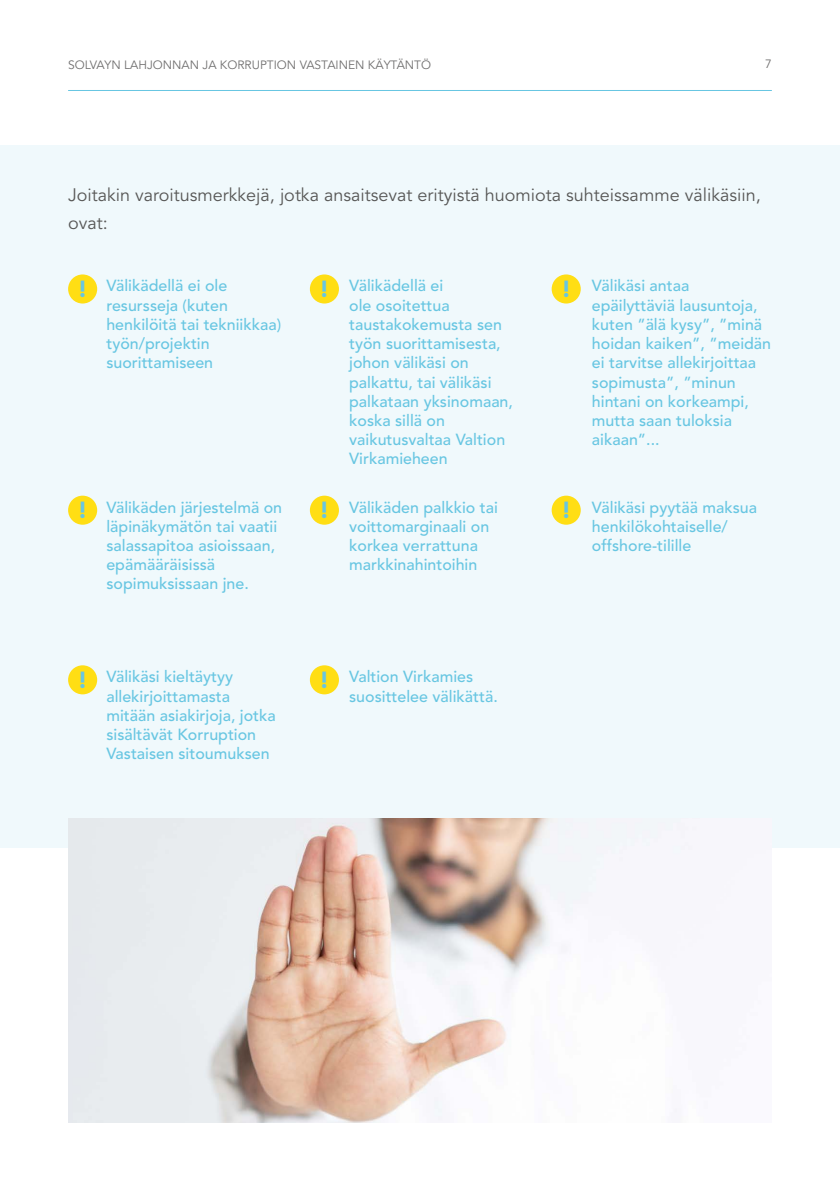
<style>
.page{position:relative;width:840px;height:1191px;background:#fff}
.page>*{position:absolute;margin:0;border:0;box-sizing:border-box;transform-origin:0 0}
.t1{font:900 23.2px "Avenir";color:#68c6e2}
.t2{font:18px/28px "Avenir";color:#575756}
.t3{font:500 16px/19.2px "Avenir";color:#68c6e2}
.t4{font:12px "Avenir";color:#706f6f}
</style>
<div class="page">
<hr style="left:68px;top:90px;width:703px;height:1px;background:#68c6e2">
<div style="left:0;top:145px;width:839px;height:702px;background:#f0f9fc"></div>
<div style="left:68px;top:274px;width:29px;height:29px;background:#ffde14;border-radius:50%"></div>
<div style="left:68px;top:495px;width:29px;height:30px;background:#ffde14;border-radius:50%"></div>
<div style="left:68px;top:665px;width:29px;height:29px;background:#ffde14;border-radius:50%"></div>
<div style="left:310px;top:274px;width:29px;height:29px;background:#ffde14;border-radius:50%"></div>
<div style="left:310px;top:495px;width:29px;height:30px;background:#ffde14;border-radius:50%"></div>
<div style="left:310px;top:665px;width:29px;height:29px;background:#ffde14;border-radius:50%"></div>
<div style="left:551px;top:274px;width:29px;height:29px;background:#ffde14;border-radius:50%"></div>
<div style="left:551px;top:495px;width:29px;height:30px;background:#ffde14;border-radius:50%"></div>
<img style="left:68px;top:818px;width:624px;height:305px">
<p class="t4" style="left:68px;top:56px;width:364px">SOLVAYN LAHJONNAN JA KORRUPTION VASTAINEN KÄYTÄNTÖ</p>
<p class="t4" style="left:764px;top:55px;width:8px">7</p>
<p class="t2" style="left:68px;top:181px;width:693px">Joitakin varoitusmerkkejä, jotka ansaitsevat erityistä huomiota suhteissamme välikäsiin, ovat:</p>
<h1 class="t1" style="left:77px;top:272px;width:12px">!</h1>
<h1 class="t1" style="left:77px;top:493px;width:12px">!</h1>
<p class="t3" style="left:106px;top:277px;width:176px">Välikädellä ei ole resursseja (kuten henkilöitä tai tekniikkaa) työn/projektin suorittamiseen</p>
<p class="t3" style="left:591px;top:277px;width:181px">Välikäsi antaa epäilyttäviä lausuntoja, kuten ”älä kysy”, ”minä hoidan kaiken”, ”meidän ei tarvitse allekirjoittaa sopimusta”, ”minun hintani on korkeampi, mutta saan tuloksia aikaan”...</p>
<p class="t3" style="left:349px;top:277px;width:165px">Välikädellä ei<br>ole osoitettua taustakokemusta sen työn suorittamisesta, johon välikäsi on palkattu, tai välikäsi palkataan yksinomaan, koska sillä on vaikutusvaltaa Valtion<br>Virkamieheen</p>
<p class="t3" style="left:349px;top:498px;width:150px">Välikäden palkkio tai voittomarginaali on korkea verrattuna markkinahintoihin</p>
<h1 class="t1" style="left:319px;top:272px;width:12px">!</h1>
<h1 class="t1" style="left:560px;top:272px;width:12px">!</h1>
<p class="t3" style="left:106px;top:498px;width:177px">Välikäden järjestelmä on läpinäkymätön tai vaatii salassapitoa asioissaan, epämääräisissä sopimuksissaan jne.</p>
<p class="t3" style="left:591px;top:498px;width:166px">Välikäsi pyytää maksua henkilökohtaiselle/ offshore-tilille</p>
<h1 class="t1" style="left:319px;top:493px;width:12px">!</h1>
<h1 class="t1" style="left:560px;top:493px;width:12px">!</h1>
<h1 class="t1" style="left:77px;top:663px;width:12px">!</h1>
<p class="t3" style="left:106px;top:668px;width:171px">Välikäsi kieltäytyy allekirjoittamasta mitään asiakirjoja, jotka sisältävät Korruption<br>Vastaisen sitoumuksen</p>
<h1 class="t1" style="left:319px;top:663px;width:12px">!</h1>
<p class="t3" style="left:349px;top:668px;width:150px">Valtion Virkamies suosittelee välikättä.</p>
</div>
